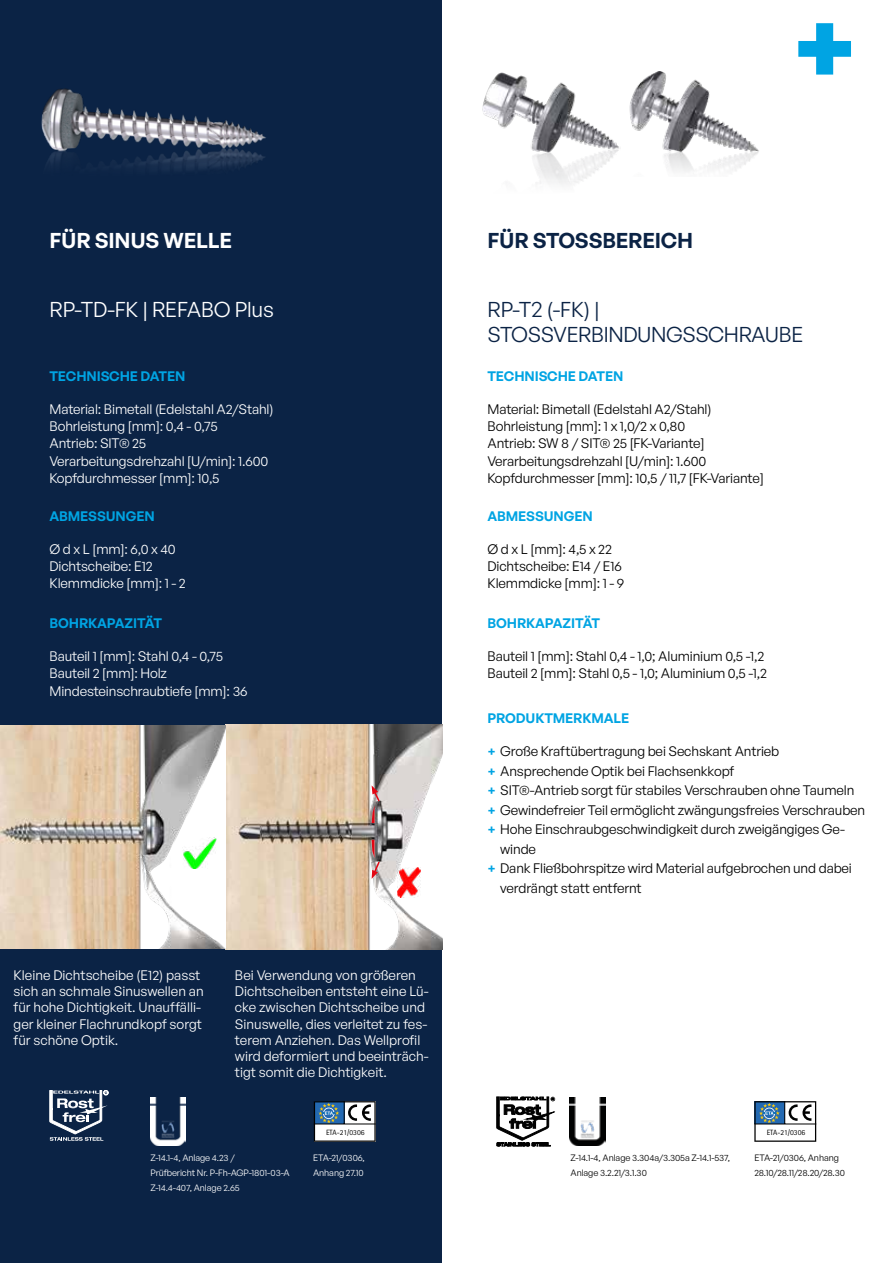
<style>
.page{position:relative;width:893px;height:1263px;background:#fff}
.page>*{position:absolute;margin:0;border:0;box-sizing:border-box;transform-origin:0 0}
.t1{font:700 105.3px "General Sans";color:#00a4e3}
.t2{font:21px/25.2px "General Sans";letter-spacing:-.02em;color:#0b2345}
.t3{font:21px "General Sans";letter-spacing:-.01em;color:#fff}
.t4{font:600 21px "General Sans";letter-spacing:-.01em;color:#0b2345}
.t5{font:600 21px "General Sans";letter-spacing:-.01em;color:#fff}
.t6{font:13.5px/17.2px "General Sans";letter-spacing:-.01em;color:#000}
.t7{font:13.5px/16.2px "General Sans";color:#fff}
.t8{font:600 13.5px "General Sans";letter-spacing:-.01em;color:#00a4e3}
.t9{font:9px/15px "General Sans";letter-spacing:-.01em;color:#000}
.t10{font:9px/15px "General Sans";letter-spacing:-.01em;color:#fff}
.t11{font:7.65px "Rotis Sans Serif Pro";color:#000}
.s1{font-weight:600;font-size:12.75px;color:#00a4e3}
</style>
<div class="page">
<div style="left:0;top:0;width:442px;height:1263px;background:#0b2345"></div>
<svg style="left:497px;top:1097px;width:58px;height:49px"></svg>
<svg style="left:50px;top:1090px;width:58px;height:51px"></svg>
<img style="left:41px;top:88px;width:225px;height:82px">
<img style="left:225px;top:724px;width:217px;height:226px">
<svg style="left:372px;top:840px;width:9px;height:39px"></svg>
<svg style="left:372px;top:785px;width:9px;height:38px"></svg>
<svg style="left:0;top:725px;width:225px;height:224px;background:#d7c8b7"></svg>
<img style="left:183px;top:838px;width:35px;height:30px">
<img style="left:397px;top:868px;width:24px;height:30px">
<img style="left:482px;top:72px;width:137px;height:113px">
<img style="left:629px;top:71px;width:130px;height:101px">
<svg style="left:754px;top:1101px;width:62px;height:41px"></svg>
<svg style="left:314px;top:1101px;width:62px;height:41px;background:#a4b1bb"></svg>
<img style="left:570px;top:1098px;width:35px;height:47px">
<img style="left:150px;top:1098px;width:35px;height:47px">
<h2 class="t5" style="left:50px;top:227px;width:184px">FÜR SINUS WELLE</h2>
<h2 class="t4" style="left:487px;top:227px;width:207px">FÜR STOSSBEREICH</h2>
<h1 class="t1" style="left:790px;top:-21px;width:71px">+</h1>
<h2 class="t3" style="left:50px;top:296px;width:226px">RP-TD-FK | REFABO Plus</h2>
<h2 class="t2" style="left:487px;top:296px;width:317px">RP-T2 (-FK) |<br>STOSSVERBINDUNGSSCHRAUBE</h2>
<p class="t8" style="left:50px;top:367px;width:137px">TECHNISCHE DATEN</p>
<p class="t7" style="left:50px;top:400px;width:226px;line-height:17.2px">Material: Bimetall (Edelstahl A2/Stahl)<br>Bohrleistung [mm]: 0,4 - 0,75<br>Antrieb: SIT® 25<br>Verarbeitungsdrehzahl [U/min]: 1.600<br>Kopfdurchmesser [mm]: 10,5</p>
<p class="t8" style="left:50px;top:507px;width:107px">ABMESSUNGEN</p>
<p class="t8" style="left:487px;top:367px;width:137px">TECHNISCHE DATEN</p>
<p class="t6" style="left:487px;top:400px;width:278px">Material: Bimetall (Edelstahl A2/Stahl)<br>Bohrleistung [mm]: 1 x 1,0/2 x 0,80<br>Antrieb: SW 8 / SIT® 25 [FK-Variante] Verarbeitungsdrehzahl [U/min]: 1.600<br>Kopfdurchmesser [mm]: 10,5 / 11,7 [FK-Variante]</p>
<p class="t8" style="left:487px;top:507px;width:107px">ABMESSUNGEN</p>
<p class="t7" style="left:50px;top:540px;width:138px;line-height:17.2px">Ø d x L [mm]: 6,0 x 40<br>Dichtscheibe: E12<br>Klemmdicke [mm]: 1 - 2</p>
<p class="t8" style="left:50px;top:614px;width:114px">BOHRKAPAZITÄT</p>
<p class="t7" style="left:50px;top:647px;width:200px;line-height:17.2px">Bauteil 1 [mm]: Stahl 0,4 - 0,75<br>Bauteil 2 [mm]: Holz<br>Mindesteinschraubtiefe [mm]: 36</p>
<p class="t7" style="left:14px;top:967px;width:192px">Kleine Dichtscheibe (E12) passt sich an schmale Sinuswellen an für hohe Dichtigkeit. Unauffälli&shy;ger kleiner Flachrundkopf sorgt für schöne Optik.</p>
<p class="t7" style="left:235px;top:967px;width:195px">Bei Verwendung von größeren<br>Dichtscheiben entsteht eine Lü&shy;cke zwischen Dichtscheibe und<br>Sinuswelle, dies verleitet zu fes&shy;terem Anziehen. Das Wellprofil wird deformiert und beeinträch&shy;tigt somit die Dichtigkeit.</p>
<p class="t6" style="left:487px;top:540px;width:138px">Ø d x L [mm]: 4,5 x 22<br>Dichtscheibe: E14 / E16<br>Klemmdicke [mm]: 1 - 9</p>
<p class="t8" style="left:487px;top:614px;width:114px">BOHRKAPAZITÄT</p>
<p class="t6" style="left:487px;top:647px;width:281px">Bauteil 1 [mm]: Stahl 0,4 - 1,0; Aluminium 0,5 -1,2<br>Bauteil 2 [mm]: Stahl 0,5 - 1,0; Aluminium 0,5 -1,2</p>
<p class="t8" style="left:487px;top:709px;width:143px">PRODUKTMERKMALE</p>
<p class="t6" style="left:487px;top:742px;width:293px"><span class="s1">+</span> Große Kraftübertragung bei Sechskant Antrieb</p>
<p class="t6" style="left:487px;top:762px;width:248px"><span class="s1">+</span> Ansprechende Optik bei Flachsenkkopf</p>
<p class="t6" style="left:487px;top:781px;width:368px"><span class="s1">+</span> SIT®-Antrieb sorgt für stabiles Verschrauben ohne Taumeln</p>
<p class="t6" style="left:487px;top:801px;width:379px"><span class="s1">+</span> Gewindefreier Teil ermöglicht zwängungsfreies Verschrauben</p>
<p class="t6" style="left:487px;top:820px;width:359px"><span class="s1">+</span> Hohe Einschraubgeschwindigkeit durch zweigängiges Ge-</p>
<p class="t6" style="left:500px;top:840px;width:37px">winde</p>
<p class="t6" style="left:487px;top:859px;width:366px"><span class="s1">+</span> Dank Fließbohrspitze wird Material aufgebrochen und dabei</p>
<p class="t6" style="left:500px;top:879px;width:143px">verdrängt statt entfernt</p>
<p class="t11" style="left:326px;top:1128px;width:40px">ETA-21/0306</p>
<p class="t11" style="left:767px;top:1128px;width:40px">ETA-21/0306</p>
<p class="t10" style="left:150px;top:1149px;width:141px">Z-14.1-4, Anlage 4.23 /<br>Prüfbericht Nr. P-Fh-AGP-1801-03-A<br>Z-14.4-407, Anlage 2.65</p>
<p class="t10" style="left:313px;top:1149px;width:53px">ETA-21/0306,<br>Anhang 27.10</p>
<p class="t9" style="left:754px;top:1149px;width:92px">ETA-21/0306, Anhang<br>28.10/28.11/28.20/28.30</p>
<p class="t9" style="left:570px;top:1149px;width:161px">Z-14.1-4, Anlage 3.304a/3.305a Z-14.1-537,<br>Anlage 3.2.21/3.1.30</p>
</div>
